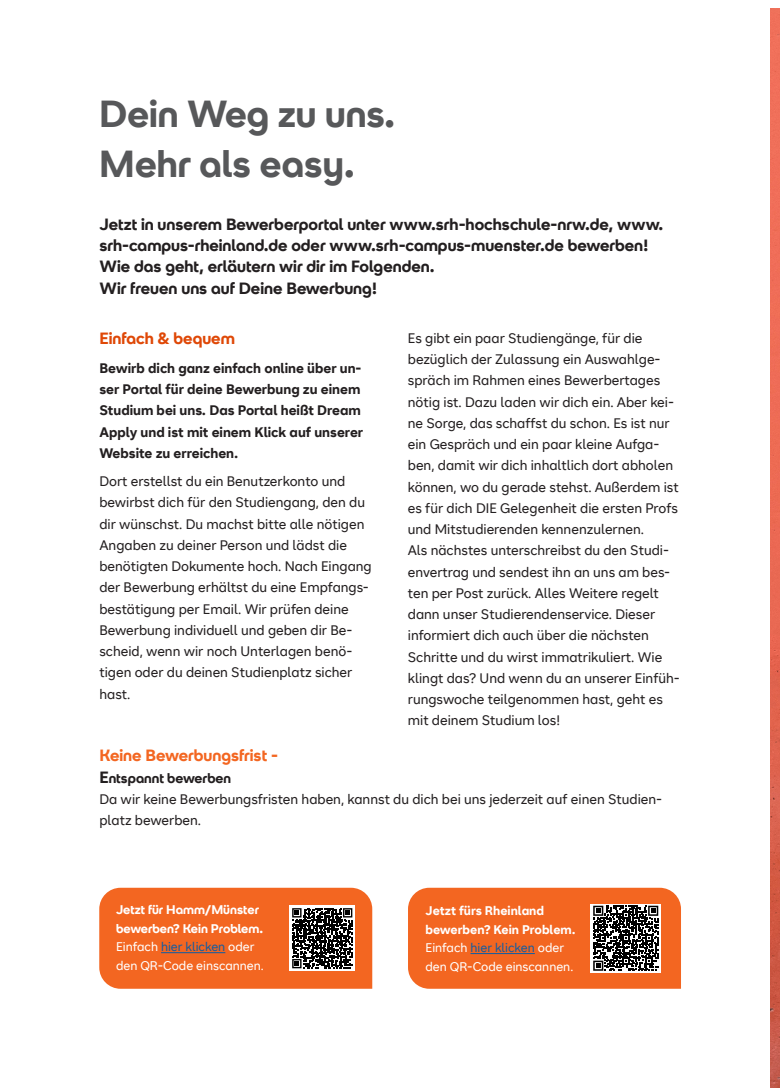
<style>
.page{position:relative;width:780px;height:1088px;background:#fff}
.page>*{position:absolute;margin:0;border:0;box-sizing:border-box;transform-origin:0 0}
.t1{font:700 37.5px "SRH Headline";color:#57585a}
.t2{font:700 16.25px/21.2px "SRH Headline";color:#231f20}
.t3{font:700 16.25px "SRH Headline";color:#f36621}
.t4{font:700 16.25px "SRH Headline";color:#df4807}
.t5{font:13.75px/21.2px "SRH Text";color:#231f20}
.t6{font:700 13.75px/21.2px "SRH Text";color:#231f20}
.t7{font:700 13.75px "SRH Headline";color:#231f20}
.t8{font:700 12.5px/18.8px "SRH Headline";color:#fff}
.t9{font:12.5px/18.8px "SRH Text";color:#fff}
.t10{font:700 12.5px "SRH Text";color:#fff}
.s1{font-size:16.25px}
.s2{font-family:"SRH Text";font-weight:400}
.s3{font-family:"SRH Text";font-weight:400;color:#175d9e}
.s4{font-weight:700}
.s5{color:#175d9e}
</style>
<div class="page">
<img style="left:770px;top:9px;width:10px;height:1079px">
<svg style="left:99px;top:888px;width:273px;height:101px;background:#db672e"></svg>
<hr style="left:161px;top:952px;width:64px;height:1px;background:#175d9e">
<svg style="left:408px;top:888px;width:273px;height:101px;background:#da6831"></svg>
<p class="t1" style="left:99px;top:92px;width:298px">Dein Weg zu uns.</p>
<p class="t1" style="left:99px;top:142px;width:257px">Mehr als easy.</p>
<p class="t2" style="left:99px;top:214px;width:565px">Jetzt in unserem Bewerberportal unter www.srh-hochschule-nrw.de, www. srh-campus-rheinland.de oder www.srh-campus-muenster.de bewerben!<br>Wie das geht, erläutern wir dir im Folgenden.<br>Wir freuen uns auf Deine Bewerbung!</p>
<p class="t4" style="left:99px;top:329px;width:137px">Einfach &amp; bequem</p>
<p class="t6" style="left:99px;top:357px;width:265px">Bewirb dich ganz einfach online über un&shy;ser Portal für deine Bewerbung zu einem Studium bei uns. Das Portal heißt Dream Apply und ist mit einem Klick auf unserer Website zu erreichen.</p>
<p class="t5" style="left:99px;top:471px;width:274px">Dort erstellst du ein Benutzerkonto und bewirbst dich für den Studiengang, den du dir wünschst. Du machst bitte alle nötigen Angaben zu deiner Person und lädst die benötigten Dokumente hoch. Nach Eingang der Bewerbung erhältst du eine Empfangs&shy;bestätigung per Email. Wir prüfen deine Bewerbung individuell und geben dir Be&shy;scheid, wenn wir noch Unterlagen benö&shy;tigen oder du deinen Studienplatz sicher hast.</p>
<p class="t5" style="left:408px;top:327px;width:272px">Es gibt ein paar Studiengänge, für die bezüglich der Zulassung ein Auswahlge&shy;spräch im Rahmen eines Bewerbertages nötig ist. Dazu laden wir dich ein. Aber kei&shy;ne Sorge, das schaffst du schon. Es ist nur ein Gespräch und ein paar kleine Aufga&shy;ben, damit wir dich inhaltlich dort abholen können, wo du gerade stehst. Außerdem ist es für dich DIE Gelegenheit die ersten Profs und Mitstudierenden kennenzulernen.</p>
<p class="t5" style="left:408px;top:540px;width:273px">Als nächstes unterschreibst du den Studi&shy;envertrag und sendest ihn an uns am bes&shy;ten per Post zurück. Alles Weitere regelt dann unser Studierendenservice. Dieser informiert dich auch über die nächsten Schritte und du wirst immatrikuliert. Wie klingt das? Und wenn du an unserer Einfüh&shy;rungswoche teilgenommen hast, geht es mit deinem Studium los!</p>
<p class="t3" style="left:99px;top:746px;width:180px">Keine Bewerbungsfrist -</p>
<p class="t7" style="left:99px;top:770px;width:133px"><span class="s1">E</span>ntspannt bewerben</p>
<p class="t5" style="left:99px;top:788px;width:564px">Da wir keine Bewerbungsfristen haben, kannst du dich bei uns jederzeit auf einen Studien&shy;platz bewerben.</p>
<p class="t8" style="left:116px;top:900px;width:149px">Jetzt für Hamm/Münster bewerben? Kein Problem.<br><span class="s2">Einfach</span> <span class="s3">hier klicken</span> <span class="s2">oder den QR-Code einscannen.</span></p>
<p class="t10" style="left:425px;top:903px;width:120px">Jetzt fürs Rheinland</p>
<p class="t9" style="left:425px;top:920px;width:152px"><span class="s4">bewerben? Kein Problem.<br></span>Einfach <span class="s5">hier klicken</span> oder den QR-Code einscannen.</p>
</div>
